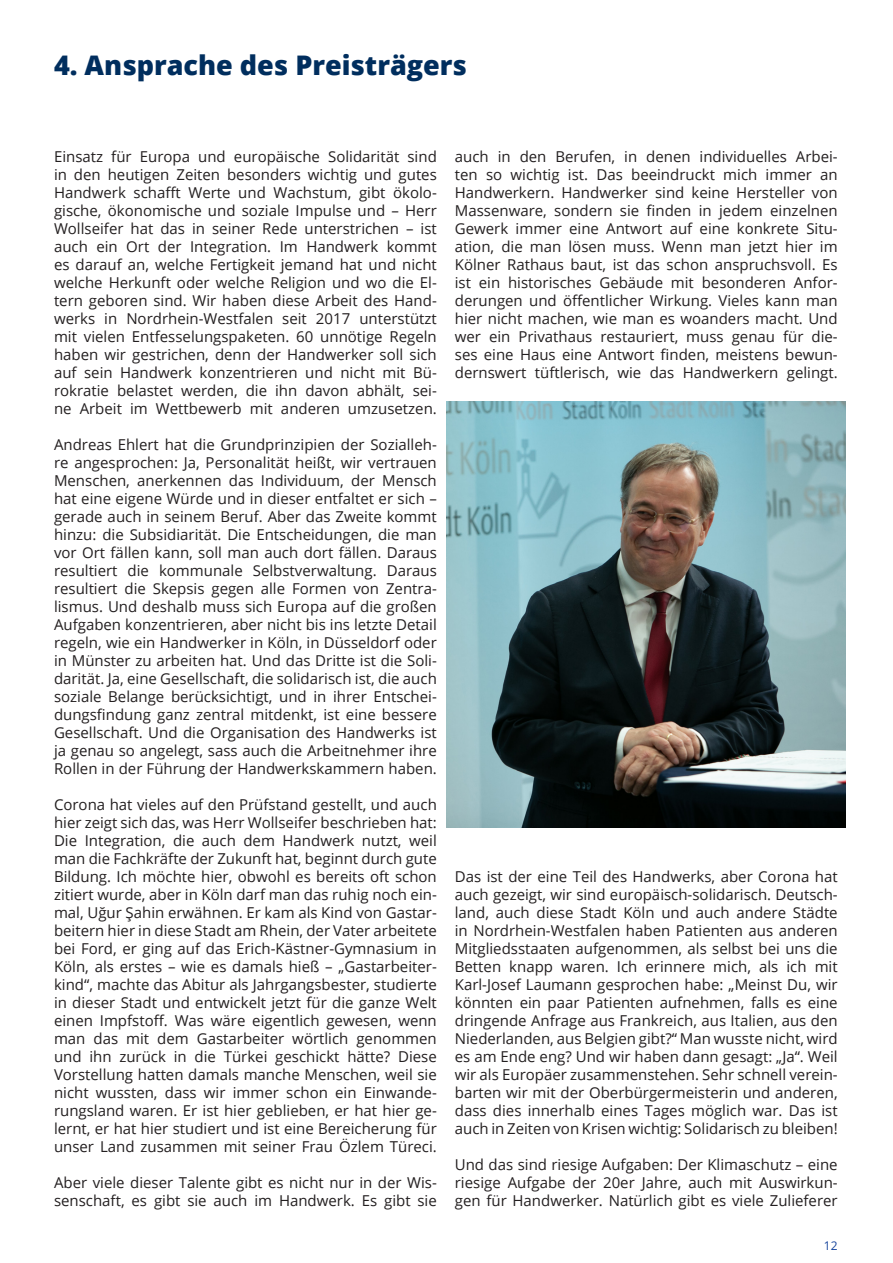
<style>
.page{position:relative;width:893px;height:1263px;background:#fff}
.page>*{position:absolute;margin:0;border:0;box-sizing:border-box;transform-origin:0 0}
.Überschrift_Kapitel{font:800 27px "Open Sans";color:#002e5e}
.Lauftext_2spaltig{font:15px/18px "Open Sans";color:#231f20;text-align:justify}
.t1{font:12px "Open Sans";color:#18469d}
</style>
<div class="page">
<img style="left:446px;top:402px;width:399px;height:425px">
<p class="Überschrift_Kapitel" style="left:54px;top:44px;width:414px">4. Ansprache des Preisträgers</p>
<p class="Lauftext_2spaltig" style="left:54px;top:147px;width:384px">Einsatz für Europa und europäische Solidarität sind in den heutigen Zeiten besonders wichtig und gutes Handwerk schafft Werte und Wachstum, gibt ökolo&shy;gische, ökonomische und soziale Impulse und – Herr Wollseifer hat das in seiner Rede unterstrichen – ist auch ein Ort der Integration. Im Handwerk kommt es darauf an, welche Fertigkeit jemand hat und nicht welche Herkunft oder welche Religion und wo die El&shy;tern geboren sind. Wir haben diese Arbeit des Hand&shy;werks in Nordrhein-Westfalen seit 2017 unterstützt mit vielen Entfesselungspaketen. 60 unnötige Regeln haben wir gestrichen, denn der Handwerker soll sich auf sein Handwerk konzentrieren und nicht mit Bü&shy;rokratie belastet werden, die ihn davon abhält, sei&shy;ne Arbeit im Wettbewerb mit anderen umzusetzen.</p>
<p class="Lauftext_2spaltig" style="left:54px;top:435px;width:384px">Andreas Ehlert hat die Grundprinzipien der Sozialleh&shy;re angesprochen: Ja, Personalität heißt, wir vertrauen Menschen, anerkennen das Individuum, der Mensch hat eine eigene Würde und in dieser entfaltet er sich – gerade auch in seinem Beruf. Aber das Zweite kommt hinzu: die Subsidiarität. Die Entscheidungen, die man vor Ort fällen kann, soll man auch dort fällen. Daraus resultiert die kommunale Selbstverwaltung. Daraus resultiert die Skepsis gegen alle Formen von Zentra&shy;lismus. Und deshalb muss sich Europa auf die großen Aufgaben konzentrieren, aber nicht bis ins letzte Detail regeln, wie ein Handwerker in Köln, in Düsseldorf oder in Münster zu arbeiten hat. Und das Dritte ist die Soli&shy;darität. Ja, eine Gesellschaft, die solidarisch ist, die auch soziale Belange berücksichtigt, und in ihrer Entschei&shy;dungsfindung ganz zentral mitdenkt, ist eine bessere Gesellschaft. Und die Organisation des Handwerks ist ja genau so angelegt, sass auch die Arbeitnehmer ihre Rollen in der Führung der Handwerkskammern haben.</p>
<p class="Lauftext_2spaltig" style="left:54px;top:795px;width:384px">Corona hat vieles auf den Prüfstand gestellt, und auch hier zeigt sich das, was Herr Wollseifer beschrieben hat:<br>Die Integration, die auch dem Handwerk nutzt, weil man die Fachkräfte der Zukunft hat, beginnt durch gute Bildung. Ich möchte hier, obwohl es bereits oft schon zitiert wurde, aber in Köln darf man das ruhig noch ein&shy;mal, Uğur Şahin erwähnen. Er kam als Kind von Gastar&shy;beitern hier in diese Stadt am Rhein, der Vater arbeitete bei Ford, er ging auf das Erich-Kästner-Gymnasium in Köln, als erstes – wie es damals hieß – „Gastarbeiter&shy;kind“, machte das Abitur als Jahrgangsbester, studierte in dieser Stadt und entwickelt jetzt für die ganze Welt einen Impfstoff. Was wäre eigentlich gewesen, wenn man das mit dem Gastarbeiter wörtlich genommen und ihn zurück in die Türkei geschickt hätte? Diese Vorstellung hatten damals manche Menschen, weil sie nicht wussten, dass wir immer schon ein Einwande&shy;rungsland waren. Er ist hier geblieben, er hat hier ge&shy;lernt, er hat hier studiert und ist eine Bereicherung für unser Land zusammen mit seiner Frau Özlem Türeci.</p>
<p class="Lauftext_2spaltig" style="left:54px;top:1173px;width:384px">Aber viele dieser Talente gibt es nicht nur in der Wis&shy;senschaft, es gibt sie auch im Handwerk. Es gibt sie</p>
<p class="Lauftext_2spaltig" style="left:455px;top:147px;width:384px">auch in den Berufen, in denen individuelles Arbei&shy;ten so wichtig ist. Das beeindruckt mich immer an Handwerkern. Handwerker sind keine Hersteller von Massenware, sondern sie finden in jedem einzelnen Gewerk immer eine Antwort auf eine konkrete Situ&shy;ation, die man lösen muss. Wenn man jetzt hier im Kölner Rathaus baut, ist das schon anspruchsvoll. Es ist ein historisches Gebäude mit besonderen Anfor&shy;derungen und öffentlicher Wirkung. Vieles kann man hier nicht machen, wie man es woanders macht. Und wer ein Privathaus restauriert, muss genau für die&shy;ses eine Haus eine Antwort finden, meistens bewun&shy;dernswert tüftlerisch, wie das Handwerkern gelingt.</p>
<p class="Lauftext_2spaltig" style="left:455px;top:867px;width:384px">Das ist der eine Teil des Handwerks, aber Corona hat auch gezeigt, wir sind europäisch-solidarisch. Deutsch&shy;land, auch diese Stadt Köln und auch andere Städte in Nordrhein-Westfalen haben Patienten aus anderen Mitgliedsstaaten aufgenommen, als selbst bei uns die Betten knapp waren. Ich erinnere mich, als ich mit Karl-Josef Laumann gesprochen habe: „Meinst Du, wir könnten ein paar Patienten aufnehmen, falls es eine dringende Anfrage aus Frankreich, aus Italien, aus den Niederlanden, aus Belgien gibt?“ Man wusste nicht, wird es am Ende eng? Und wir haben dann gesagt: „Ja“. Weil wir als Europäer zusammenstehen. Sehr schnell verein&shy;barten wir mit der Oberbürgermeisterin und anderen, dass dies innerhalb eines Tages möglich war. Das ist auch in Zeiten von Krisen wichtig: Solidarisch zu bleiben!</p>
<p class="Lauftext_2spaltig" style="left:455px;top:1155px;width:384px">Und das sind riesige Aufgaben: Der Klimaschutz – eine riesige Aufgabe der 20er Jahre, auch mit Auswirkun&shy;gen für Handwerker. Natürlich gibt es viele Zulieferer</p>
<p class="t1" style="left:824px;top:1237px;width:15px">12</p>
</div>
